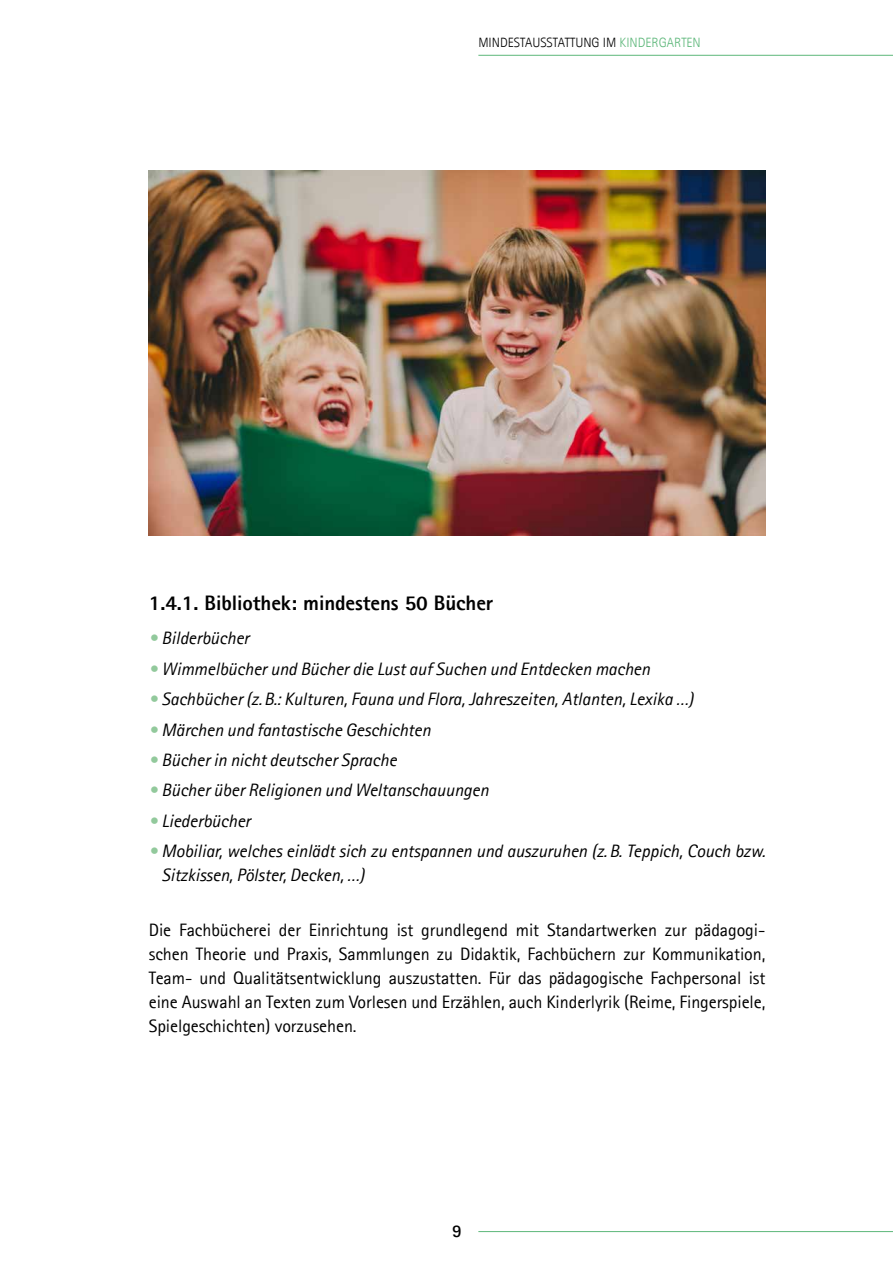
<style>
.page{position:relative;width:893px;height:1263px;background:#fff}
.page>*{position:absolute;margin:0;border:0;box-sizing:border-box;transform-origin:0 0}
._03_Kindergarten___T{font:800 21px "Agfa Rotis Sans Serif";letter-spacing:-.005em;color:#000}
._03_Kindergarten___A{font:italic 18px/24px "Agfa Rotis Sans Serif";letter-spacing:-.005em;color:#000}
._00_Grundschirft{font:18px/24px "Agfa Rotis Sans Serif";letter-spacing:-.005em;color:#000;text-align:justify}
.t1{font:700 18px "Agfa Rotis Sans Serif";color:#000}
.t2{font:300 13.5px "Agfa Rotis Sans Serif";color:#000}
.s1{color:#5db77a}
.s2{color:#92c99c}
</style>
<div class="page">
<hr style="left:478px;top:1231px;width:415px;height:1px;background:#5db77a">
<hr style="left:478px;top:55px;width:415px;height:1px;background:#5db77a">
<img style="left:149px;top:170px;width:616px;height:366px">
<p class="t2" style="left:478px;top:35px;width:224px">MINDESTAUSSTATTUNG IM <span class="s1">KINDERGARTEN</span></p>
<p class="_03_Kindergarten___T" style="left:149px;top:589px;width:346px">1.4.1. Bibliothek: mindestens 50 Bücher</p>
<p class="_03_Kindergarten___A" style="left:149px;top:626px;width:102px"><span class="s2">•</span> Bilderbücher</p>
<p class="_03_Kindergarten___A" style="left:149px;top:657px;width:503px"><span class="s2">•</span> Wimmelbücher und Bücher die Lust auf Suchen und Entdecken machen</p>
<p class="_03_Kindergarten___A" style="left:149px;top:687px;width:546px"><span class="s2">•</span> Sachbücher (z.B.: Kulturen, Fauna und Flora, Jahreszeiten, Atlanten, Lexika …)</p>
<p class="_03_Kindergarten___A" style="left:149px;top:718px;width:283px"><span class="s2">•</span> Märchen und fantastische Geschichten</p>
<p class="_03_Kindergarten___A" style="left:149px;top:748px;width:249px"><span class="s2">•</span> Bücher in nicht deutscher Sprache</p>
<p class="_03_Kindergarten___A" style="left:149px;top:778px;width:341px"><span class="s2">•</span> Bücher über Religionen und Weltanschauungen</p>
<p class="_03_Kindergarten___A" style="left:149px;top:809px;width:103px"><span class="s2">•</span> Liederbücher</p>
<p class="_03_Kindergarten___A" style="left:162px;top:839px;width:605px;text-indent:-13px"><span class="s2">•</span> Mobiliar, welches einlädt sich zu entspannen und auszuruhen (z.B. Teppich, Couch bzw.<br>Sitzkissen, Pölster, Decken, …)</p>
<p class="_00_Grundschirft" style="left:149px;top:917px;width:618px">Die Fachbücherei der Einrichtung ist grundlegend mit Standartwerken zur pädagogi&shy;schen Theorie und Praxis, Sammlungen zu Didaktik, Fachbüchern zur Kommunikation, Team- und Qualitätsentwicklung auszustatten. Für das pädagogische Fachpersonal ist eine Auswahl an Texten zum Vorlesen und Erzählen, auch Kinderlyrik (Reime, Fingerspiele, Spielgeschichten) vorzusehen.</p>
<p class="t1" style="left:452px;top:1219px;width:11px">9</p>
</div>
